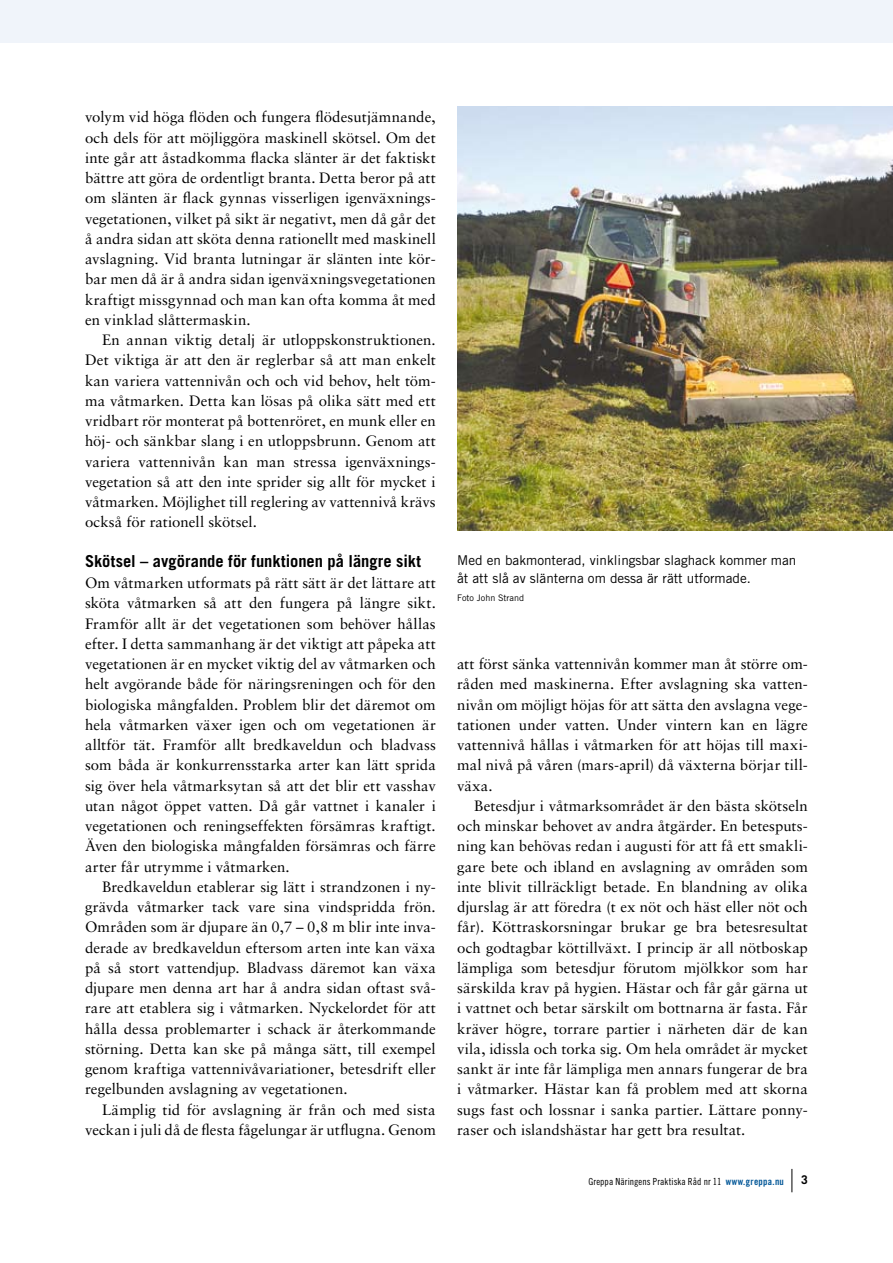
<style>
.page{position:relative;width:893px;height:1263px;background:#fff}
.page>*{position:absolute;margin:0;border:0;box-sizing:border-box;transform-origin:0 0}
.t1{font:700 16.5px "Trade Gothic";color:#000}
.t2{font:15px/20.2px "Sabon";letter-spacing:.01em;color:#000;text-align:justify}
.t3{font:13.5px/18px "Trade Gothic";color:#000}
.t4{font:9.75px "Trade Gothic Cond Eighteen";letter-spacing:.005em;color:#000}
.t5{font:9px "Trade Gothic";color:#000}
.s1{font-family:"Trade Gothic Bold Cond Twenty";color:#005697}
</style>
<div class="page">
<svg style="left:792px;top:1169px;width:1px;height:23px"></svg>
<div style="left:0;top:0;width:893px;height:43px;background:#f0f4fa"></div>
<img style="left:457px;top:106px;width:436px;height:425px">
<p class="t2" style="left:85px;top:107px;width:352px">volym vid höga flöden och fungera flödesutjämnande, och dels för att möjliggöra maskinell skötsel. Om det inte går att åstadkomma flacka slänter är det faktiskt bättre att göra de ordentligt branta. Detta beror på att om slänten är flack gynnas visserligen igenväxnings&shy;vegetationen, vilket på sikt är negativt, men då går det å andra sidan att sköta denna rationellt med maskinell avslagning. Vid branta lutningar är slänten inte kör&shy;bar men då är å andra sidan igenväxningsvegetationen kraftigt missgynnad och man kan ofta komma åt med en vinklad slåttermaskin.</p>
<p class="t2" style="left:85px;top:330px;width:352px;text-indent:17px">En annan viktig detalj är utloppskonstruktionen.<br>Det viktiga är att den är reglerbar så att man enkelt kan variera vattennivån och och vid behov, helt töm&shy;ma våtmarken. Detta kan lösas på olika sätt med ett vridbart rör monterat på bottenröret, en munk eller en höj- och sänkbar slang i en utloppsbrunn. Genom att variera vattennivån kan man stressa igenväxnings&shy;vegetation så att den inte sprider sig allt för mycket i våtmarken. Möjlighet till reglering av vattennivå krävs också för rationell skötsel.</p>
<p class="t1" style="left:85px;top:551px;width:338px">Skötsel – avgörande för funktionen på längre sikt</p>
<p class="t2" style="left:85px;top:573px;width:352px">Om våtmarken utformats på rätt sätt är det lättare att sköta våtmarken så att den fungera på längre sikt.<br>Framför allt är det vegetationen som behöver hållas efter. I detta sammanhang är det viktigt att påpeka att vegetationen är en mycket viktig del av våtmarken och helt avgörande både för näringsreningen och för den biologiska mångfalden. Problem blir det däremot om hela våtmarken växer igen och om vegetationen är alltför tät. Framför allt bredkaveldun och bladvass som båda är konkurrensstarka arter kan lätt sprida sig över hela våtmarksytan så att det blir ett vasshav utan något öppet vatten. Då går vattnet i kanaler i vegetationen och reningseffekten försämras kraftigt.<br>Även den biologiska mångfalden försämras och färre arter får utrymme i våtmarken.</p>
<p class="t2" style="left:85px;top:876px;width:352px;text-indent:17px">Bredkaveldun etablerar sig lätt i strandzonen i ny&shy;grävda våtmarker tack vare sina vindspridda frön.<br>Områden som är djupare än 0,7 – 0,8 m blir inte inva&shy;derade av bredkaveldun eftersom arten inte kan växa på så stort vattendjup. Bladvass däremot kan växa djupare men denna art har å andra sidan oftast svå&shy;rare att etablera sig i våtmarken. Nyckelordet för att hålla dessa problemarter i schack är återkommande störning. Detta kan ske på många sätt, till exempel genom kraftiga vattennivåvariationer, betesdrift eller regelbunden avslagning av vegetationen.</p>
<p class="t2" style="left:85px;top:1099px;width:352px;text-indent:17px">Lämplig tid för avslagning är från och med sista veckan i juli då de flesta fågelungar är utflugna. Genom-</p>
<p class="t3" style="left:457px;top:551px;width:341px">Med en bakmonterad, vinklingsbar slaghack kommer man åt att slå av slänterna om dessa är rätt utformade.</p>
<p class="t5" style="left:457px;top:592px;width:68px">Foto John Strand</p>
<p class="t2" style="left:457px;top:654px;width:352px">att först sänka vattennivån kommer man åt större om&shy;råden med maskinerna. Efter avslagning ska vatten&shy;nivån om möjligt höjas för att sätta den avslagna vege&shy;tationen under vatten. Under vintern kan en lägre vattennivå hållas i våtmarken för att höjas till maxi&shy;mal nivå på våren (mars-april) då växterna börjar till&shy;växa.</p>
<p class="t2" style="left:457px;top:795px;width:352px;text-indent:17px">Betesdjur i våtmarksområdet är den bästa skötseln och minskar behovet av andra åtgärder. En betesputs&shy;ning kan behövas redan i augusti för att få ett smakli&shy;gare bete och ibland en avslagning av områden som inte blivit tillräckligt betade. En blandning av olika djurslag är att föredra (t ex nöt och häst eller nöt och får). Köttraskorsningar brukar ge bra betesresultat och godtagbar köttillväxt. I princip är all nötboskap lämpliga som betesdjur förutom mjölkkor som har särskilda krav på hygien. Hästar och får går gärna ut i vattnet och betar särskilt om bottnarna är fasta. Får kräver högre, torrare partier i närheten där de kan vila, idissla och torka sig. Om hela området är mycket sankt är inte får lämpliga men annars fungerar de bra i våtmarker. Hästar kan få problem med att skorna sugs fast och lossnar i sanka partier. Lättare ponny&shy;raser och islandshästar har gett bra resultat.</p>
<p class="t4" style="left:588px;top:1175px;width:197px">Greppa Näringens Praktiska Råd nr 11 <span class="s1">www.greppa.nu</span></p>
</div>
